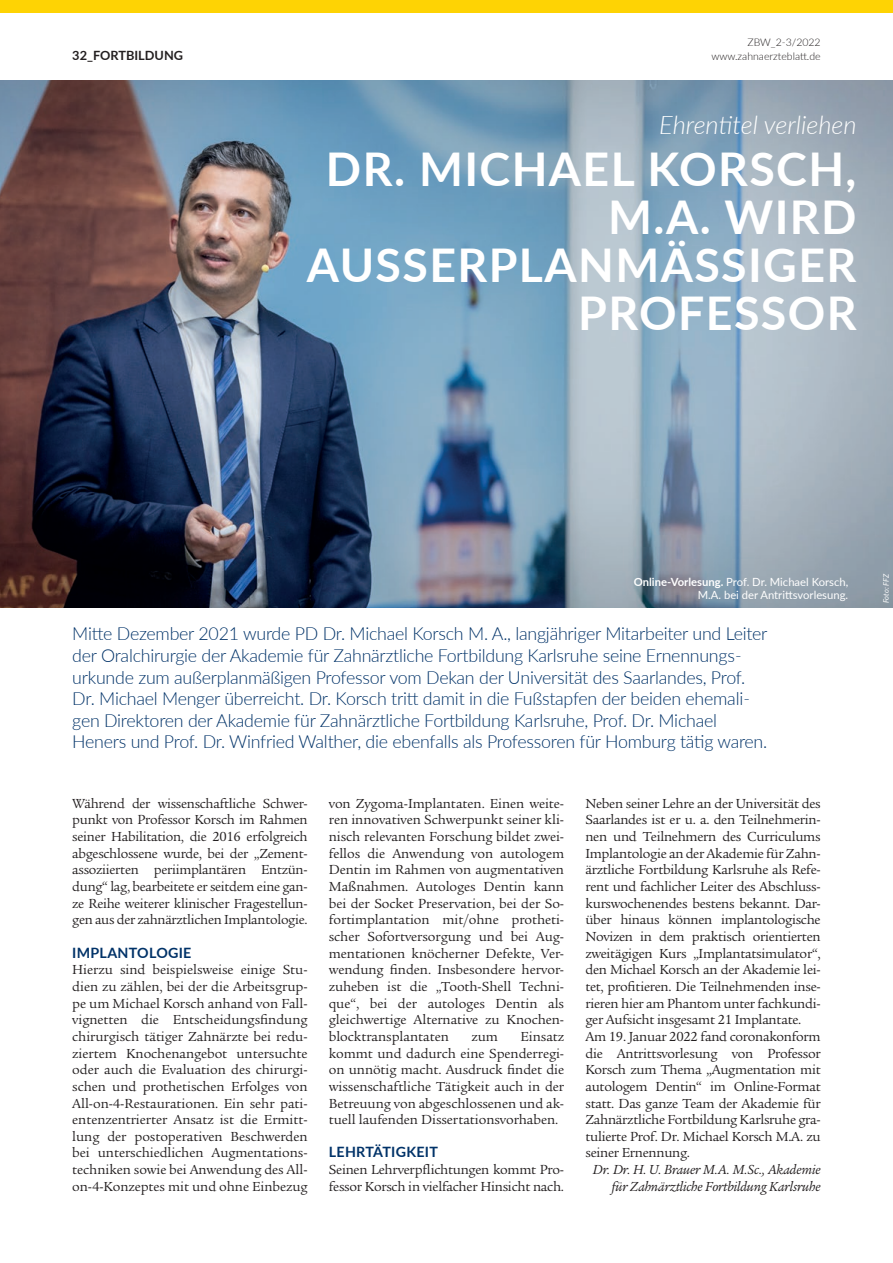
<style>
.page{position:relative;width:893px;height:1263px;background:#fff}
.page>*{position:absolute;margin:0;border:0;box-sizing:border-box;transform-origin:0 0}
.Headline-Artikel_2te{font:700 46.5px "Lato";letter-spacing:.03em;color:#fff}
.Headline-Artikel_1te{font:700 46.5px "Lato";letter-spacing:.03em;color:#fff}
.Dachzeile{font:italic 300 25.5px "Lato";color:#fff}
.Vorspann{font:300 18px/21.6px "Lato";letter-spacing:-.015em;color:#003268}
.Fliesstext{font:14.25px/16.6px "Legacy Serif Std";letter-spacing:-.02em;color:#231f20;text-align:justify}
.Fliesstext-2{font:italic 14.25px/16.6px "Legacy Serif Std";letter-spacing:-.01em;color:#231f20;text-align:right}
.Text-Zwischenübersch{font:700 14.25px "Lato";letter-spacing:.02em;color:#003268}
.t1{font:700 12.75px "Lato";color:#231f20}
.Bildunterschrift{font:11.25px/13.5px "Lato";color:#fff;text-align:right}
.t2{font:300 10.5px/13.5px "Lato";color:#231f20;text-align:right}
.Bildnachweis{font:italic 7.5px "Lato";color:#fff}
.s1{font-weight:700}
</style>
<div class="page">
<div style="left:0;top:0;width:893px;height:13px;background:#fed304"></div>
<img style="left:0;top:80px;width:893px;height:528px">
<p class="t1" style="left:72px;top:46px;width:112px">32_FORTBILDUNG</p>
<p class="t2" style="left:711px;top:35px;width:111px">ZBW_2-3/2022 www.zahnaerzteblatt.de</p>
<p class="Dachzeile" style="left:659px;top:107px;width:199px">Ehrentitel verliehen</p>
<p class="Headline-Artikel_1te" style="left:326px;top:135px;width:532px">DR. MICHAEL KORSCH,</p>
<p class="Headline-Artikel_2te" style="left:608px;top:183px;width:250px">M.A. WIRD</p>
<p class="Headline-Artikel_2te" style="left:307px;top:231px;width:551px">AUSSERPLANMÄSSIGER</p>
<p class="Headline-Artikel_2te" style="left:578px;top:279px;width:280px">PROFESSOR</p>
<p class="Bildunterschrift" style="left:634px;top:574px;width:216px"><span class="s1">Online-Vorlesung.</span> Prof. Dr. Michael Korsch,<br>M.A. bei der Antrittsvorlesung.</p>
<p class="Bildnachweis" style="left:881px;top:603px;width:31px;rotate:-90deg">Foto: FFZ</p>
<p class="Vorspann" style="left:72px;top:622px;width:697px">Mitte Dezember 2021 wurde PD Dr. Michael Korsch M. A., langjähriger Mitarbeiter und Leiter der Oralchirurgie der Akademie für Zahnärztliche Fortbildung Karlsruhe seine Ernennungs&shy;urkunde zum außerplanmäßigen Professor vom Dekan der Universität des Saarlandes, Prof.<br>Dr. Michael Menger überreicht. Dr. Korsch tritt damit in die Fußstapfen der beiden ehemali&shy;gen Direktoren der Akademie für Zahnärztliche Fortbildung Karlsruhe, Prof. Dr. Michael Heners und Prof. Dr. Winfried Walther, die ebenfalls als Professoren für Homburg tätig waren.</p>
<p class="Fliesstext" style="left:72px;top:795px;width:237px">Während der wissenschaftliche Schwer&shy;punkt von Professor Korsch im Rahmen seiner Habilitation, die 2016 erfolgreich abgeschlossene wurde, bei der „Zement&shy;assoziierten periimplantären Entzün&shy;dung“ lag, bearbeitete er seitdem eine gan&shy;ze Reihe weiterer klinischer Fragestellun&shy;gen aus der zahnärztlichen Implantologie.</p>
<p class="Text-Zwischenübersch" style="left:72px;top:942px;width:121px">IMPLANTOLOGIE</p>
<p class="Fliesstext" style="left:72px;top:961px;width:237px">Hierzu sind beispielsweise einige Stu&shy;dien zu zählen, bei der die Arbeitsgrup&shy;pe um Michael Korsch anhand von Fall&shy;vignetten die Entscheidungsfindung chirurgisch tätiger Zahnärzte bei redu&shy;ziertem Knochenangebot untersuchte oder auch die Evaluation des chirurgi&shy;schen und prothetischen Erfolges von All-on-4-Restaurationen. Ein sehr pati&shy;entenzentrierter Ansatz ist die Ermitt&shy;lung der postoperativen Beschwerden bei unterschiedlichen Augmentations&shy;techniken sowie bei Anwendung des All&shy;on-4-Konzeptes mit und ohne Einbezug</p>
<p class="Fliesstext" style="left:329px;top:795px;width:237px">von Zygoma-Implantaten. Einen weite&shy;ren innovativen Schwerpunkt seiner kli&shy;nisch relevanten Forschung bildet zwei&shy;fellos die Anwendung von autologem Dentin im Rahmen von augmentativen Maßnahmen. Autologes Dentin kann bei der Socket Preservation, bei der So&shy;fortimplantation mit/ohne protheti&shy;scher Sofortversorgung und bei Aug&shy;mentationen knöcherner Defekte, Ver&shy;wendung finden. Insbesondere hervor&shy;zuheben ist die „Tooth-Shell Techni&shy;que“, bei der autologes Dentin als gleichwertige Alternative zu Knochen&shy;blocktransplantaten</p>
<p class="Fliesstext" style="left:329px;top:1028px;width:237px;text-indent:192px">Einsatz kommt und dadurch eine Spenderregi&shy;on unnötig macht. Ausdruck findet die wissenschaftliche Tätigkeit auch in der Betreuung von abgeschlossenen und ak&shy;tuell laufenden Dissertationsvorhaben.</p>
<p class="Text-Zwischenübersch" style="left:329px;top:1142px;width:111px">LEHRTÄTIGKEIT</p>
<p class="Fliesstext" style="left:329px;top:1161px;width:237px">Seinen Lehrverpflichtungen kommt Pro&shy;fessor Korsch in vielfacher Hinsicht nach.</p>
<p class="Fliesstext" style="left:471px;top:1028px;width:28px">zum</p>
<p class="Fliesstext" style="left:585px;top:795px;width:237px">Neben seiner Lehre an der Universität des Saarlandes ist er u. a. den Teilnehmerin&shy;nen und Teilnehmern des Curriculums Implantologie an der Akademie für Zahn&shy;ärztliche Fortbildung Karlsruhe als Refe&shy;rent und fachlicher Leiter des Abschluss&shy;kurswochenendes bestens bekannt. Dar&shy;über hinaus können implantologische Novizen in dem praktisch orientierten zweitägigen Kurs „Implantatsimulator“, den Michael Korsch an der Akademie lei&shy;tet, profitieren. Die Teilnehmenden inse&shy;rieren hier am Phantom unter fachkundi&shy;ger Aufsicht insgesamt 21 Implantate.</p>
<p class="Fliesstext" style="left:585px;top:1028px;width:237px">Am 19. Januar 2022 fand coronakonform die Antrittsvorlesung von Professor Korsch zum Thema „Augmentation mit autologem Dentin“ im Online-Format statt. Das ganze Team der Akademie für Zahnärztliche Fortbildung Karlsruhe gra&shy;tulierte Prof. Dr. Michael Korsch M.A. zu seiner Ernennung.</p>
<p class="Fliesstext-2" style="left:593px;top:1161px;width:229px">Dr. Dr. H. U. Brauer M.A. M.Sc., Akademie für Zahnärztliche Fortbildung Karlsruhe</p>
</div>
